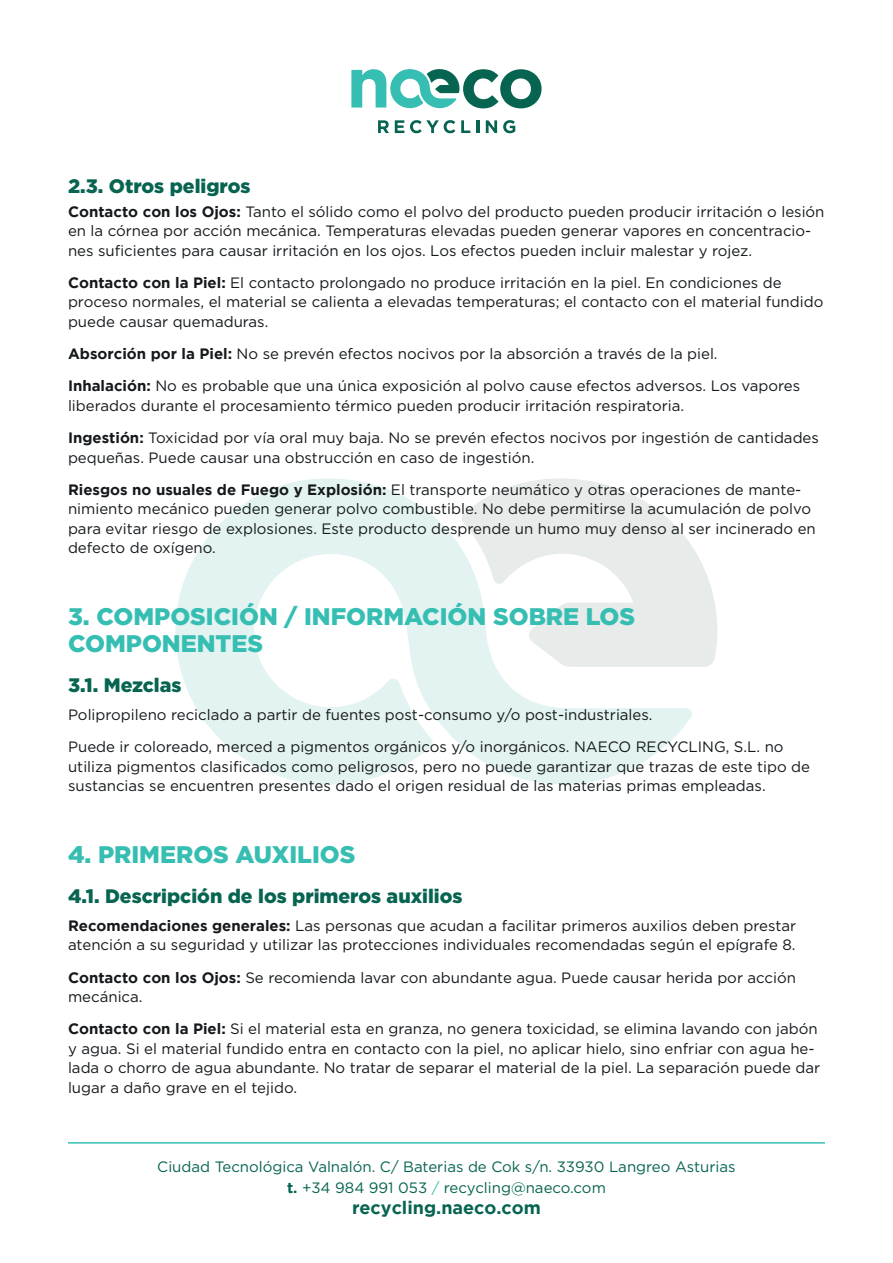
<style>
.page{position:relative;width:893px;height:1263px;background:#fff}
.page>*{position:absolute;margin:0;border:0;box-sizing:border-box;transform-origin:0 0}
.Título_principal{font:900 24px/27px "Gotham";color:#36beb3}
.Título_1_1{font:900 19.5px "Gotham";color:#076451}
.Título_1_1_1{font:900 19.5px "Gotham";color:#076451}
.t1{font:700 18px "Gotham";color:#076451}
.Cuerpo{font:15px/19.5px "Gotham";color:#15191c}
.t2{font:15px/21px "Gotham";color:#076451;text-align:center}
.s1{font-weight:700}
.s2{color:#36beb3}
</style>
<div class="page">
<svg style="left:351px;top:69px;width:191px;height:40px"></svg>
<svg style="left:378px;top:120px;width:11px;height:13px"></svg>
<svg style="left:395px;top:120px;width:9px;height:13px"></svg>
<svg style="left:410px;top:120px;width:45px;height:13px"></svg>
<svg style="left:461px;top:120px;width:9px;height:13px"></svg>
<svg style="left:476px;top:120px;width:3px;height:13px"></svg>
<svg style="left:486px;top:120px;width:11px;height:13px"></svg>
<svg style="left:503px;top:120px;width:12px;height:13px"></svg>
<svg style="left:694px;top:550px;width:24px;height:117px;fill:#e7ebe9"></svg>
<svg style="left:175px;top:478px;width:519px;height:307px;fill:#e7f3f1"></svg>
<hr style="left:68px;top:1142px;width:757px;height:1px;background:#36beb3">
<p class="Título_1_1_1" style="left:68px;top:175px;width:184px">2.3. Otros peligros</p>
<p class="Cuerpo" style="left:68px;top:201px;width:758px"><span class="s1">Contacto con los Ojos:</span> Tanto el sólido como el polvo del producto pueden producir irritación o lesión en la córnea por acción mecánica. Temperaturas elevadas pueden generar vapores en concentracio&shy;nes suficientes para causar irritación en los ojos. Los efectos pueden incluir malestar y rojez.</p>
<p class="Cuerpo" style="left:68px;top:272px;width:757px"><span class="s1">Contacto con la Piel:</span> El contacto prolongado no produce irritación en la piel. En condiciones de proceso normales, el material se calienta a elevadas temperaturas; el contacto con el material fundido puede causar quemaduras.</p>
<p class="Cuerpo" style="left:68px;top:344px;width:651px"><span class="s1">Absorción por la Piel:</span> No se prevén efectos nocivos por la absorción a través de la piel.</p>
<p class="Cuerpo" style="left:68px;top:376px;width:734px"><span class="s1">Inhalación:</span> No es probable que una única exposición al polvo cause efectos adversos. Los vapores liberados durante el procesamiento térmico pueden producir irritación respiratoria.</p>
<p class="Cuerpo" style="left:68px;top:428px;width:752px"><span class="s1">Ingestión:</span> Toxicidad por vía oral muy baja. No se prevén efectos nocivos por ingestión de cantidades pequeñas. Puede causar una obstrucción en caso de ingestión.</p>
<p class="Cuerpo" style="left:68px;top:479px;width:749px"><span class="s1">Riesgos no usuales de Fuego y Explosión:</span> El transporte neumático y otras operaciones de mante&shy;nimiento mecánico pueden generar polvo combustible. No debe permitirse la acumulación de polvo para evitar riesgo de explosiones. Este producto desprende un humo muy denso al ser incinerado en defecto de oxígeno.</p>
<p class="Título_principal" style="left:68px;top:603px;width:568px">3. COMPOSICIÓN / INFORMACIÓN SOBRE LOS<br>COMPONENTES</p>
<p class="Título_1_1" style="left:68px;top:674px;width:115px">3.1. Mezclas</p>
<p class="Cuerpo" style="left:68px;top:704px;width:586px">Polipropileno reciclado a partir de fuentes post-consumo y/o post-industriales.</p>
<p class="Cuerpo" style="left:68px;top:737px;width:744px">Puede ir coloreado, merced a pigmentos orgánicos y/o inorgánicos. NAECO RECYCLING, S.L. no utiliza pigmentos clasificados como peligrosos, pero no puede garantizar que trazas de este tipo de sustancias se encuentren presentes dado el origen residual de las materias primas empleadas.</p>
<p class="Título_principal" style="left:68px;top:841px;width:289px">4. PRIMEROS AUXILIOS</p>
<p class="Título_1_1" style="left:68px;top:884px;width:396px">4.1. Descripción de los primeros auxilios</p>
<p class="Cuerpo" style="left:68px;top:915px;width:730px"><span class="s1">Recomendaciones generales:</span> Las personas que acudan a facilitar primeros auxilios deben prestar atención a su seguridad y utilizar las protecciones individuales recomendadas según el epígrafe 8.</p>
<p class="Cuerpo" style="left:68px;top:967px;width:729px"><span class="s1">Contacto con los Ojos:</span> Se recomienda lavar con abundante agua. Puede causar herida por acción mecánica.</p>
<p class="Cuerpo" style="left:68px;top:1019px;width:754px"><span class="s1">Contacto con la Piel:</span> Si el material esta en granza, no genera toxicidad, se elimina lavando con jabón y agua. Si el material fundido entra en contacto con la piel, no aplicar hielo, sino enfriar con agua he&shy;lada o chorro de agua abundante. No tratar de separar el material de la piel. La separación puede dar lugar a daño grave en el tejido.</p>
<p class="t2" style="left:157px;top:1156px;width:580px">Ciudad Tecnológica Valnalón. C/ Baterias de Cok s/n. 33930 Langreo Asturias <span class="s1">t.</span> +34 984 991 053 <span class="s2">/</span> recycling@naeco.com</p>
<p class="t1" style="left:352px;top:1197px;width:190px">recycling.naeco.com</p>
</div>
